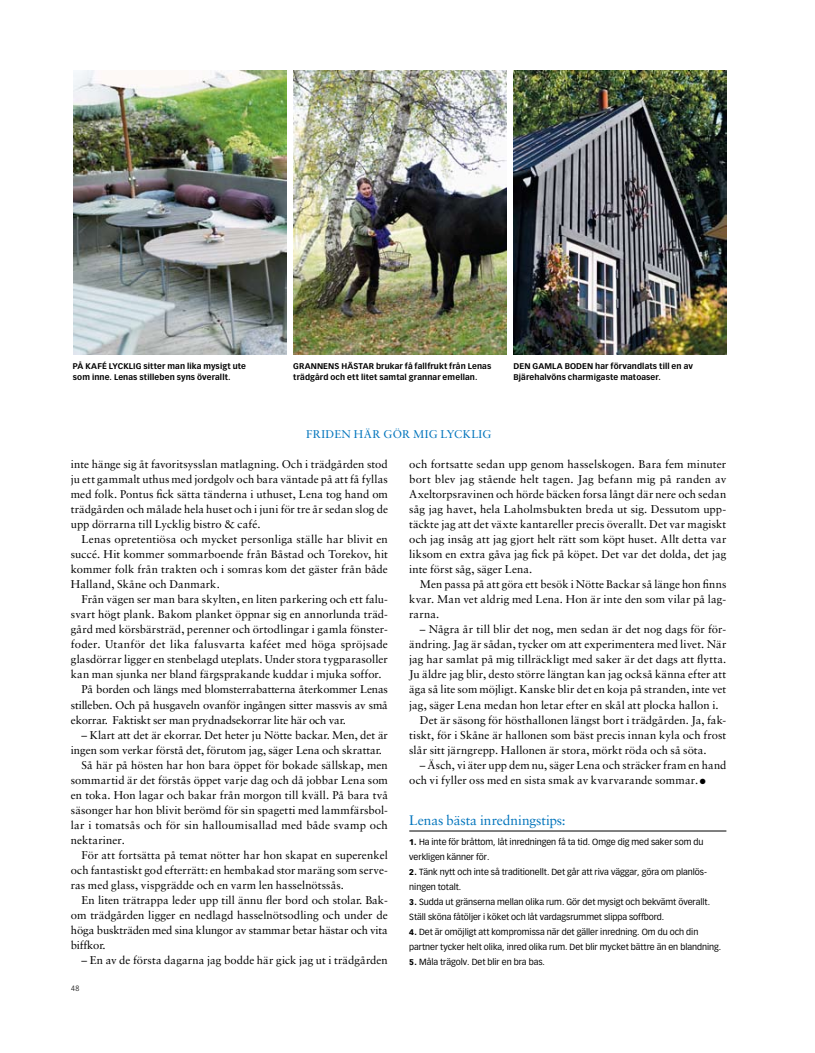
<style>
.page{position:relative;width:815px;height:1053px;background:#fff}
.page>*{position:absolute;margin:0;border:0;box-sizing:border-box;transform-origin:0 0}
.t1{font:13.75px "Sabon LT Std";letter-spacing:-.01em;color:#0074bc}
.t2{font:11.25px/15px "Sabon LT Std";letter-spacing:.005em;color:#000;text-align:justify}
.t3{font:11.25px "Sabon LT Std";letter-spacing:-.015em;color:#000}
.t4{font:11.25px "Sabon LT Std";letter-spacing:.035em;color:#0074bc}
.t5{font:8.75px/15px "Vectora LT Std";letter-spacing:-.005em;color:#000}
.t6{font:700 8.12px/11.2px "Vectora LT Std";letter-spacing:.015em;color:#000}
.t7{font:300 7.5px "Vectora LT Std";color:#000}
.s1{font-weight:900;font-size:8.12px}
</style>
<div class="page">
<hr style="left:409px;top:830px;width:317px;height:1px;background:#000">
<img style="left:73px;top:71px;width:213px;height:284px">
<img style="left:293px;top:71px;width:213px;height:284px">
<img style="left:513px;top:71px;width:213px;height:284px">
<p class="t6" style="left:73px;top:360px;width:175px">PÅ KAFÉ LYCKLIG sitter man lika mysigt ute som inne. Lenas stilleben syns överallt.</p>
<p class="t6" style="left:293px;top:360px;width:200px">GRANNENS HÄSTAR brukar få fallfrukt från Lenas trädgård och ett litet samtal grannar emellan.</p>
<p class="t6" style="left:513px;top:360px;width:181px">DEN GAMLA BODEN har förvandlats till en av<br>Bjärehalvöns charmigaste matoaser.</p>
<p class="t4" style="left:306px;top:427px;width:187px">friden här gör mig lycklig</p>
<p class="t2" style="left:71px;top:457px;width:319px">inte hänge sig åt favoritsysslan matlagning. Och i trädgården stod ju ett gammalt uthus med jordgolv och bara väntade på att få fyllas med folk. Pontus fick sätta tänderna i uthuset, Lena tog hand om trädgården och målade hela huset och i juni för tre år sedan slog de upp dörrarna till Lycklig bistro &amp; café.</p>
<p class="t2" style="left:71px;top:532px;width:319px;text-indent:11px">Lenas opretentiösa och mycket personliga ställe har blivit en succé. Hit kommer sommarboende från Båstad och Torekov, hit kommer folk från trakten och i somras kom det gäster från både Halland, Skåne och Danmark.</p>
<p class="t2" style="left:81px;top:592px;width:308px">Från vägen ser man bara skylten, en liten parkering och ett falu-</p>
<p class="t2" style="left:71px;top:607px;width:319px">svart högt plank. Bakom planket öppnar sig en annorlunda träd-</p>
<p class="t2" style="left:71px;top:622px;width:319px">gård med körsbärsträd, perenner och örtodlingar i gamla fönster-</p>
<p class="t2" style="left:71px;top:637px;width:319px">foder. Utanför det lika falusvarta kaféet med höga spröjsade</p>
<p class="t2" style="left:71px;top:652px;width:319px">glasdörrar ligger en stenbelagd uteplats. Under stora tygparasoller</p>
<p class="t2" style="left:71px;top:667px;width:312px">kan man sjunka ner bland färgsprakande kuddar i mjuka soffor.</p>
<p class="t2" style="left:81px;top:682px;width:308px">På borden och längs med blomsterrabatterna återkommer Lenas</p>
<p class="t3" style="left:71px;top:697px;width:318px">stilleben. Och på husgaveln ovanför ingången sitter massvis av små</p>
<p class="t3" style="left:71px;top:712px;width:276px">ekorrar. Faktiskt ser man prydnadsekorrar lite här och var.</p>
<p class="t2" style="left:81px;top:727px;width:308px">– Klart att det är ekorrar. Det heter ju Nötte backar. Men, det är</p>
<p class="t2" style="left:71px;top:742px;width:313px">ingen som verkar förstå det, förutom jag, säger Lena och skrattar.</p>
<p class="t2" style="left:81px;top:757px;width:308px">Så här på hösten har hon bara öppet för bokade sällskap, men</p>
<p class="t2" style="left:71px;top:772px;width:319px">sommartid är det förstås öppet varje dag och då jobbar Lena som</p>
<p class="t2" style="left:71px;top:787px;width:319px">en toka. Hon lagar och bakar från morgon till kväll. På bara två</p>
<p class="t2" style="left:71px;top:802px;width:319px">säsonger har hon blivit berömd för sin spagetti med lammfärsbol-</p>
<p class="t2" style="left:71px;top:817px;width:319px">lar i tomatsås och för sin halloumisallad med både svamp och</p>
<p class="t2" style="left:71px;top:832px;width:55px">nektariner.</p>
<p class="t2" style="left:81px;top:847px;width:308px">För att fortsätta på temat nötter har hon skapat en superenkel</p>
<p class="t2" style="left:71px;top:862px;width:319px">och fantastiskt god efterrätt: en hembakad stor maräng som serve-</p>
<p class="t2" style="left:71px;top:877px;width:275px">ras med glass, vispgrädde och en varm len hasselnötssås.</p>
<p class="t2" style="left:81px;top:892px;width:308px">En liten trätrappa leder upp till ännu fler bord och stolar. Bak-</p>
<p class="t2" style="left:71px;top:907px;width:318px">om trädgården ligger en nedlagd hasselnötsodling och under de</p>
<p class="t3" style="left:71px;top:922px;width:318px">höga buskträden med sina klungor av stammar betar hästar och vita</p>
<p class="t2" style="left:71px;top:937px;width:36px">biffkor.</p>
<p class="t2" style="left:81px;top:952px;width:308px">– En av de första dagarna jag bodde här gick jag ut i trädgården</p>
<p class="t7" style="left:71px;top:983px;width:10px">48</p>
<p class="t2" style="left:409px;top:457px;width:319px">och fortsatte sedan upp genom hasselskogen. Bara fem minuter bort blev jag stående helt tagen. Jag befann mig på randen av Axeltorpsravinen och hörde bäcken forsa långt där nere och sedan såg jag havet, hela Laholmsbukten breda ut sig. Dessutom upp&shy;täckte jag att det växte kantareller precis överallt. Det var magiskt och jag insåg att jag gjort helt rätt som köpt huset. Allt detta var liksom en extra gåva jag fick på köpet. Det var det dolda, det jag inte först såg, säger Lena.</p>
<p class="t2" style="left:409px;top:577px;width:319px;text-indent:11px">Men passa på att göra ett besök i Nötte Backar så länge hon finns kvar. Man vet aldrig med Lena. Hon är inte den som vilar på lag&shy;rarna.</p>
<p class="t2" style="left:420px;top:622px;width:308px">– Några år till blir det nog, men sedan är det nog dags för för-</p>
<p class="t2" style="left:409px;top:637px;width:319px">ändring. Jag är sådan, tycker om att experimentera med livet. När</p>
<p class="t2" style="left:409px;top:652px;width:319px">jag har samlat på mig tillräckligt med saker är det dags att flytta.</p>
<p class="t2" style="left:409px;top:667px;width:319px">Ju äldre jag blir, desto större längtan kan jag också känna efter att</p>
<p class="t2" style="left:409px;top:682px;width:319px">äga så lite som möjligt. Kanske blir det en koja på stranden, inte vet</p>
<p class="t2" style="left:409px;top:697px;width:311px">jag, säger Lena medan hon letar efter en skål att plocka hallon i.</p>
<p class="t2" style="left:420px;top:712px;width:308px">Det är säsong för hösthallonen längst bort i trädgården. Ja, fak-</p>
<p class="t2" style="left:409px;top:727px;width:319px">tiskt, för i Skåne är hallonen som bäst precis innan kyla och frost</p>
<p class="t2" style="left:409px;top:742px;width:299px">slår sitt järngrepp. Hallonen är stora, mörkt röda och så söta.</p>
<p class="t2" style="left:409px;top:757px;width:319px;text-indent:11px">– Äsch, vi äter upp dem nu, säger Lena och sträcker fram en hand och vi fyller oss med en sista smak av kvarvarande sommar. ●</p>
<p class="t1" style="left:409px;top:812px;width:158px">Lenas bästa inredningstips:</p>
<p class="t5" style="left:409px;top:834px;width:296px"><span class="s1">1.</span> Ha inte för bråttom, låt inredningen få ta tid. Omge dig med saker som du verkligen känner för.</p>
<p class="t5" style="left:409px;top:864px;width:299px"><span class="s1">2.</span> Tänk nytt och inte så traditionellt. Det går att riva väggar, göra om planlös&shy;ningen totalt.</p>
<p class="t5" style="left:409px;top:894px;width:302px"><span class="s1">3.</span> Sudda ut gränserna mellan olika rum. Gör det mysigt och bekvämt överallt.<br>Ställ sköna fåtöljer i köket och låt vardagsrummet slippa soffbord.</p>
<p class="t5" style="left:409px;top:924px;width:314px"><span class="s1">4.</span> Det är omöjligt att kompromissa när det gäller inredning. Om du och din partner tycker helt olika, inred olika rum. Det blir mycket bättre än en blandning.</p>
<p class="t5" style="left:409px;top:954px;width:137px"><span class="s1">5.</span> Måla trägolv. Det blir en bra bas.</p>
</div>
